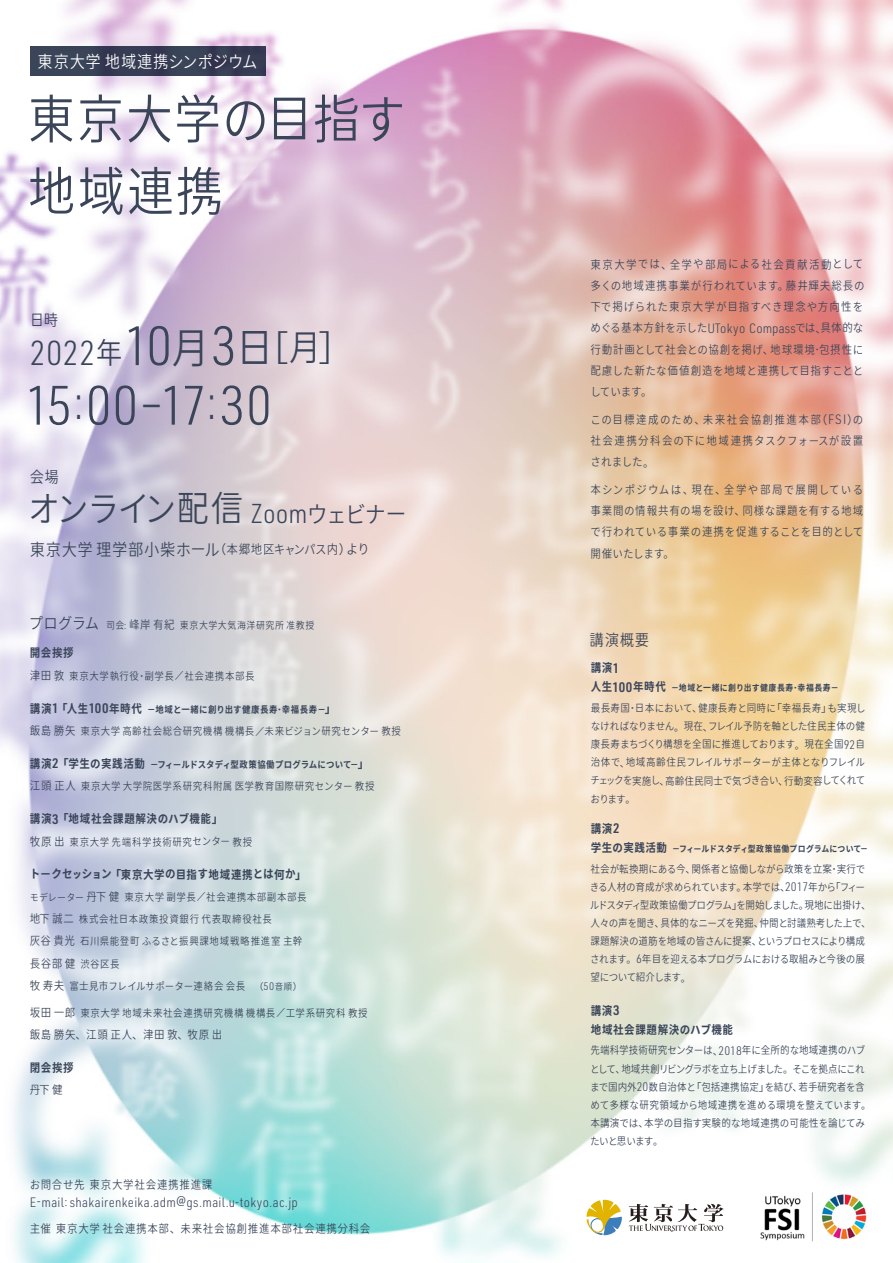
<style>
.page{position:relative;width:893px;height:1263px;background:#fff}
.page>*{position:absolute;margin:0;border:0;box-sizing:border-box;transform-origin:0 0}
.t1{font:300 54.3px "URWDIN Semi Cond";letter-spacing:-.035em;color:#3a4559}
.t2{font:condensed 53.1px/72.3px "Glow Sans J";letter-spacing:.01em;color:#3a4559}
.t3{font:condensed 36.15px "Glow Sans J";letter-spacing:-.05em;color:#3a4559}
.t4{font:300 33.9px "URWDIN Semi Cond";color:#3a4559}
.t5{font:condensed 16.95px "Glow Sans J";letter-spacing:.035em;color:#3a4559}
.t6{font:condensed 16.95px "Glow Sans J";letter-spacing:.03em;color:#fff}
.t7{font:condensed 15.9px "Glow Sans J";letter-spacing:.02em;color:#3a4559}
.t8{font:300 13.35px "URWDIN Semi Cond";letter-spacing:.02em;color:#3a4559}
.t9{font:condensed 11.7px/21.3px "Glow Sans J";letter-spacing:.06em;color:#3a4559;text-align:justify}
.t10{font:700 condensed 11.7px/19.2px "Glow Sans J";letter-spacing:.05em;color:#3a4559}
.t11{font:condensed 10.65px/18px "Glow Sans J";letter-spacing:-.015em;color:#3a4559}
.t12{font:condensed 10.5px/22.4px "Glow Sans J";letter-spacing:.06em;color:#3a4559}
.t13{font:condensed 10.5px "Glow Sans J";letter-spacing:.035em;color:#3a4559}
.t14{font:condensed 9.9px "Glow Sans J";letter-spacing:.065em;color:#3a4559}
.t15{font:700 condensed 9.3px "Glow Sans J";letter-spacing:.035em;color:#3a4559}
.t16{font:700 condensed 8.7px "Glow Sans J";letter-spacing:.04em;color:#3a4559}
.s1{font-family:"Glow Sans J";font-weight:400;font-stretch:condensed;font-size:29.7px}
.s2{font-size:54.3px}
.s3{font-family:"Glow Sans J";font-weight:400;font-stretch:condensed;font-size:42.45px}
.s4{font-family:"Glow Sans J";font-weight:400;font-stretch:condensed;font-size:35.25px}
.s5{font-family:"Glow Sans J";font-weight:400;font-stretch:condensed;font-size:36.15px}
.s6{font-size:47.55px}
.s7{font-family:"Glow Sans J";font-weight:400;font-stretch:condensed;font-size:47.55px}
.s8{font-family:"URWDIN Semi Cond";font-weight:300;font-stretch:normal;font-size:26.85px}
.s9{font-size:23.55px}
.s10{font-size:22.5px}
.s11{font-size:22.05px}
.s12{font-size:16.05px}
.s13{font-size:12.75px}
.s14{font-size:12.3px}
.s15{font-size:13.65px}
.s16{font-size:11.7px}
.s17{font-family:"Hiragino Sans W2";font-stretch:normal;font-size:9.45px}
.s18{font-family:"URWDIN Semi Cond";font-weight:600;font-stretch:normal;font-size:13.5px}
.s19{font-size:10.05px}
.s20{font-size:9.9px}
.s21{font-weight:800;font-size:8.25px}
.s22{font-family:"Midashi Go Pr 6 N MB31";font-weight:400;font-stretch:normal;font-size:8.85px}
.s23{font-family:"Midashi Go Pr 6 N MB31";font-weight:400;font-stretch:normal;font-size:10.95px}
.s24{font-weight:800;font-size:10.35px}
.s25{font-size:9.3px}
.s26{font-size:10.5px}
.s27{font-family:"URWDIN Semi Cond";font-weight:300;font-stretch:normal;font-size:10.65px}
.s28{font-size:10.8px}
.s29{font-weight:400;font-size:11.7px}
.s30{font-family:"Glow Sans J";font-weight:400;font-stretch:condensed;font-size:11.7px}
.s31{font-weight:400;font-size:12.15px}
.s32{font-family:"URWDIN Semi Cond";font-weight:300;font-stretch:normal;font-size:13.35px}
.s33{font-size:11.25px}
.s34{font-size:10.95px}
.s35{font-size:9.75px}
.s36{font-family:"URWDIN Semi Cond";font-weight:300;font-stretch:normal;font-size:12.15px}
.s37{font-size:10.2px}
.s38{font-weight:800;font-size:7.65px}
.s39{font-family:"Midashi Go Pr 6 N MB31";font-weight:400;font-stretch:normal;font-size:8.25px}
</style>
<div class="page">
<img style="left:0;top:0;width:893px;height:1263px">
<svg style="left:586px;top:1200px;width:36px;height:35px"></svg>
<svg style="left:629px;top:1204px;width:94px;height:28px"></svg>
<img style="left:751px;top:1181px;width:125px;height:71px">
<div style="left:30px;top:46px;width:235px;height:30px;background:#373e54"></div>
<h3 class="t6" style="left:38px;top:51px;width:221px">東京大学地域連携シンポジウム</h3>
<h2 class="t2" style="left:27px;top:90px;width:380px">東京大学の目指す地域連携</h2>
<h3 class="t7" style="left:30px;top:310px;width:30px">日時</h3>
<h3 class="t4" style="left:30px;top:331px;width:322px">2022<span class="s1">年</span><span class="s2">10</span><span class="s3">月</span><span class="s2">3</span><span class="s3">日</span><span class="s4">［</span><span class="s5">月</span><span class="s4">］</span></h3>
<h1 class="t1" style="left:24px;top:370px;width:249px">15<span class="s6">:</span>00<span class="s7">−</span>17<span class="s6">:</span>30</h1>
<h3 class="t7" style="left:30px;top:467px;width:31px">会場</h3>
<h3 class="t3" style="left:28px;top:486px;width:380px">オンライン配信 <span class="s8">Zoom</span><span class="s9">ウ</span><span class="s10">ェ</span><span class="s9">ビナ</span><span class="s11">ー</span></h3>
<h3 class="t5" style="left:30px;top:539px;width:341px">東京大学理学部小柴ホ<span class="s12">ー</span>ル<span class="s13">（本郷地区キ</span><span class="s14">ャ</span><span class="s13">ンパス内）</span><span class="s15">より</span></h3>
<h3 class="t7" style="left:29px;top:613px;width:72px">プログラム</h3>
<p class="t14" style="left:106px;top:619px;width:210px">司会: <span class="s16">峰岸有紀</span> 東京大学大気海洋研究所准教授</p>
<p class="t10" style="left:30px;top:645px;width:46px">開会挨拶</p>
<p class="t12" style="left:30px;top:666px;width:226px"><span class="s16">津田敦</span> 東京大学執行役･副学長<span class="s17">／</span>社会連携本部長</p>
<p class="t15" style="left:30px;top:703px;width:307px"><span class="s16">講演</span><span class="s18">1</span><span class="s16">「人生</span><span class="s18">100</span><span class="s16">年時代</span> －地域と一緒に創り出す健康長寿･幸福長寿－<span class="s16">」</span></p>
<p class="t12" style="left:30px;top:721px;width:373px"><span class="s16">飯島勝矢</span> 東京大学高齢社会総合研究機構機構長<span class="s17">／</span>未来ビジ<span class="s19">ョ</span>ン研究センタ<span class="s20">ー</span>教授</p>
<p class="t15" style="left:30px;top:758px;width:340px"><span class="s16">講演</span><span class="s18">2</span><span class="s16">「学生の実践活動</span> －フ<span class="s21">ィ</span><span class="s22">ー</span>ルドスタデ<span class="s21">ィ</span>型政策協働プログラムについて－<span class="s16">」</span></p>
<p class="t12" style="left:30px;top:776px;width:346px"><span class="s16">江頭正人</span> 東京大学大学院医学系研究科附属医学教育国際研究センタ<span class="s20">ー</span>教授</p>
<p class="t10" style="left:30px;top:811px;width:194px">講演<span class="s18">3</span>「地域社会課題解決のハブ機能」</p>
<p class="t12" style="left:30px;top:832px;width:224px"><span class="s16">牧原出</span> 東京大学先端科学技術研究センタ<span class="s20">ー</span>教授</p>
<p class="t10" style="left:30px;top:866px;width:277px">ト<span class="s23">ー</span>クセ<span class="s24">ッ</span>シ<span class="s24">ョ</span>ン「東京大学の目指す地域連携とは何か」</p>
<p class="t12" style="left:30px;top:887px;width:278px"><span class="s20">モデレ</span><span class="s25">ー</span><span class="s20">タ</span><span class="s25">ー</span><span class="s16">丹下健</span> 東京大学副学長<span class="s17">／</span>社会連携本部副本部長<span class="s16">地下誠二</span> 株式会社日本政策投資銀行代表取締役社長<br><span class="s16">灰谷貴光</span> 石川県能登町ふるさと振興課地域戦略推進室主幹</p>
<p class="t9" style="left:30px;top:954px;width:91px">長谷部健 <span class="s26">渋谷区長</span></p>
<p class="t13" style="left:30px;top:980px;width:273px"><span class="s16">牧寿夫</span> 富士見市フレイルサポ<span class="s20">ー</span>タ<span class="s20">ー</span>連絡会会長　<span class="s25">（</span><span class="s27">50</span><span class="s25">音順）</span></p>
<p class="t12" style="left:30px;top:1003px;width:339px"><span class="s16">坂田一郎</span> 東京大学地域未来社会連携研究機構機構長<span class="s17">／</span>工学系研究科教授</p>
<p class="t9" style="left:30px;top:1025px;width:194px">飯島勝矢<span class="s28">、</span>江頭正人<span class="s28">、</span>津田敦<span class="s28">、</span>牧原出</p>
<p class="t10" style="left:30px;top:1059px;width:46px">閉会挨拶</p>
<p class="t9" style="left:30px;top:1081px;width:34px">丹下健</p>
<p class="t9" style="left:30px;top:1176px;width:184px">お問合せ先 東京大学社会連携推進課</p>
<p class="t8" style="left:30px;top:1193px;width:270px">E<span class="s29">-</span>mail<span class="s30">:</span> shakairenkeika.adm<span class="s31">@</span>gs.mail.u<span class="s29">-</span>tokyo.ac.jp</p>
<p class="t9" style="left:30px;top:1219px;width:342px">主催 東京大学社会連携本部<span class="s28">、</span>未来社会協創推進本部社会連携分科会</p>
<p class="t9" style="left:590px;top:255px;width:276px;text-align:left">東京大学では<span class="s28">、</span>全学や部局による社会貢献活動として多くの地域連携事業が行われています<span class="s28">。</span>藤井輝夫総長の下で掲げられた東京大学が目指すべき理念や方向性をめぐる基本方針を示した<span class="s32">UTokyo Compass</span>では<span class="s28">、</span>具体的な行動計画として社会との協創を掲げ<span class="s28">、</span>地球環境<span class="s25">･</span>包摂性に配慮した新たな価値創造を地域と連携して目指すこととしています<span class="s28">。</span></p>
<p class="t9" style="left:590px;top:410px;width:274px">この目標達成のため<span class="s28">、</span>未来社会協創推進本部（<span class="s32">FSI</span>）の社会連携分科会の下に地域連携タスクフ<span class="s33">ォ</span><span class="s34">ー</span>スが設置されました<span class="s28">。</span></p>
<p class="t9" style="left:590px;top:480px;width:274px">本シンポジウムは<span class="s28">、</span>現在<span class="s28">、</span>全学や部局で展開している事業間の情報共有の場を設け<span class="s28">、</span>同様な課題を有する地域で行われている事業の連携を促進することを目的として開催いたします<span class="s28">。</span></p>
<h3 class="t7" style="left:590px;top:630px;width:61px">講演概要</h3>
<p class="t10" style="left:591px;top:660px;width:30px">講演<span class="s18">1</span></p>
<p class="t16" style="left:591px;top:683px;width:250px"><span class="s16">人生</span><span class="s18">100</span><span class="s16">年時代</span> －地域と一緒に創り出す健康長寿･幸福長寿－</p>
<p class="t11" style="left:590px;top:700px;width:277px;text-align:justify">最長寿国･日本において<span class="s35">、</span>健康長寿と同時に「幸福長寿」も実現しなければなりません<span class="s35">。</span>現在<span class="s35">、</span>フレイル予防を軸とした住民主体の健康長寿まちづくり構想を全国に推進しております<span class="s35">。</span>現在全国<span class="s36">92</span>自治体で<span class="s35">、</span>地域高齢住民フレイルサポ<span class="s19">ー</span>タ<span class="s19">ー</span>が主体となりフレイルチ<span class="s37">ェッ</span>クを実施し<span class="s35">、</span>高齢住民同士で気づき合い<span class="s35">、</span>行動変容してくれております<span class="s35">。</span></p>
<p class="t10" style="left:591px;top:820px;width:31px">講演<span class="s18">2</span></p>
<p class="t16" style="left:591px;top:843px;width:279px"><span class="s16">学生の実践活動</span> －フ<span class="s38">ィ</span><span class="s39">ー</span>ルドスタデ<span class="s38">ィ</span>型政策協働プログラムについて－</p>
<p class="t11" style="left:590px;top:861px;width:282px">社会が転換期にある今<span class="s35">、</span>関係者と協働しながら政策を立案･実行できる人材の育成が求められています<span class="s35">。</span>本学では<span class="s35">、</span><span class="s36">2017</span>年から「フ<span class="s37">ィ</span><span class="s19">ー</span>ルドスタデ<span class="s37">ィ</span>型政策協働プログラム」を開始しました<span class="s35">。</span>現地に出掛け<span class="s35">、</span>人々の声を聞き<span class="s35">、</span>具体的なニ<span class="s19">ー</span>ズを発掘<span class="s35">、</span>仲間と討議熟考した上で<span class="s35">、</span>課題解決の道筋を地域の皆さんに提案<span class="s35">、</span>というプロセスにより構成されます<span class="s35">。</span><span class="s36">6</span>年目を迎える本プログラムにおける取組みと今後の展望について紹介します<span class="s35">。</span></p>
<p class="t10" style="left:591px;top:1002px;width:144px">講演<span class="s18">3<br></span>地域社会課題解決のハブ機能</p>
<p class="t11" style="left:590px;top:1043px;width:281px">先端科学技術研究センタ<span class="s19">ー</span>は<span class="s35">、</span><span class="s36">2018</span>年に全所的な地域連携のハブとして<span class="s35">、</span>地域共創リビングラボを立ち上げました<span class="s35">。</span>そこを拠点にこれまで国内外<span class="s36">20</span>数自治体と「包括連携協定」を結び<span class="s35">、</span>若手研究者を含めて多様な研究領域から地域連携を進める環境を整えています<span class="s35">。</span>本講演では<span class="s35">、</span>本学の目指す実験的な地域連携の可能性を論じてみたいと思います<span class="s35">。</span></p>
</div>
